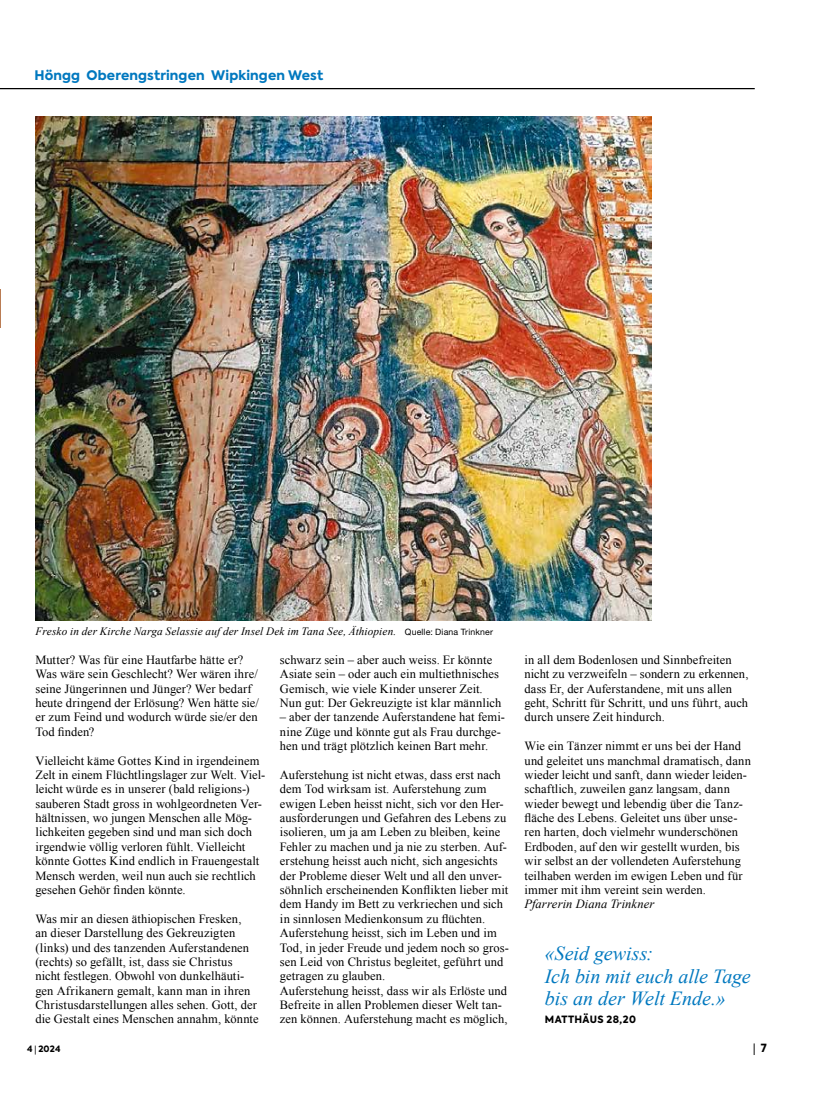
<style>
.page{position:relative;width:815px;height:1106px;background:#fff}
.page>*{position:absolute;margin:0;border:0;box-sizing:border-box;transform-origin:0 0}
.t1{font:italic 20px/22.5px "Times New Roman";color:#0078bf}
.t2{font:800 13.12px "Axiforma";letter-spacing:.01em;color:#0078bf}
.t3{font:12.5px/14.4px "Times New Roman";letter-spacing:.005em;color:#000}
.t4{font:italic 12.5px "Times New Roman";letter-spacing:.01em;color:#000}
.t5{font:italic 11.25px "Times New Roman";letter-spacing:.01em;color:#000}
.t6{font:800 11.25px "Axiforma";color:#000;scale:.5 1}
.t7{font:800 10px "Axiforma";letter-spacing:.035em;color:#000}
.t8{font:800 8.75px "Axiforma";color:#000}
.s1{font-family:"Helvetica Neue LT Pro";font-style:normal;font-size:8.75px}
</style>
<div class="page">
<hr style="left:0;top:88px;width:755px;height:1px;background:#000">
<img style="left:35px;top:117px;width:616px;height:503px">
<hr style="left:0;top:289px;width:1px;height:39px;background:#9d440b">
<p class="t2" style="left:34px;top:67px;width:290px">Höngg Oberengstringen Wipkingen West</p>
<p class="t5" style="left:35px;top:623px;width:459px">Fresko in der Kirche Narga Selassie auf der Insel Dek im Tana See, Äthiopien. <span class="s1">Quelle: Diana Trinkner</span></p>
<p class="t3" style="left:35px;top:652px;width:225px">Mutter? Was für eine Hautfarbe hätte er?<br>Was wäre sein Geschlecht? Wer wären ihre/ seine Jüngerinnen und Jünger? Wer bedarf heute dringend der Erlösung? Wen hätte sie/ er zum Feind und wodurch würde sie/er den Tod finden?</p>
<p class="t3" style="left:35px;top:753px;width:231px">Vielleicht käme Gottes Kind in irgendeinem Zelt in einem Flüchtlingslager zur Welt. Viel&shy;leicht würde es in unserer (bald religions-) sauberen Stadt gross in wohlgeordneten Ver&shy;hältnissen, wo jungen Menschen alle Mög&shy;lichkeiten gegeben sind und man sich doch irgendwie völlig verloren fühlt. Vielleicht könnte Gottes Kind endlich in Frauengestalt Mensch werden, weil nun auch sie rechtlich gesehen Gehör finden könnte.</p>
<p class="t3" style="left:35px;top:911px;width:225px">Was mir an diesen äthiopischen Fresken,<br>an dieser Darstellung des Gekreuzigten (links) und des tanzenden Auferstandenen (rechts) so gefällt, ist, dass sie Christus nicht festlegen. Obwohl von dunkelhäuti&shy;gen Afrikanern gemalt, kann man in ihren Christusdarstellungen alles sehen. Gott, der die Gestalt eines Menschen annahm, könnte</p>
<p class="t3" style="left:280px;top:652px;width:223px">schwarz sein – aber auch weiss. Er könnte Asiate sein – oder auch ein multiethnisches Gemisch, wie viele Kinder unserer Zeit.<br>Nun gut: Der Gekreuzigte ist klar männlich</p>
<p class="t3" style="left:280px;top:710px;width:227px">– aber der tanzende Auferstandene hat femi&shy;nine Züge und könnte gut als Frau durchge&shy;hen und trägt plötzlich keinen Bart mehr.</p>
<p class="t3" style="left:280px;top:767px;width:231px">Auferstehung ist nicht etwas, dass erst nach dem Tod wirksam ist. Auferstehung zum ewigen Leben heisst nicht, sich vor den Her&shy;ausforderungen und Gefahren des Lebens zu isolieren, um ja am Leben zu bleiben, keine Fehler zu machen und ja nie zu sterben. Auf&shy;erstehung heisst auch nicht, sich angesichts der Probleme dieser Welt und all den unver&shy;söhnlich erscheinenden Konflikten lieber mit dem Handy im Bett zu verkriechen und sich in sinnlosen Medienkonsum zu flüchten.<br>Auferstehung heisst, sich im Leben und im Tod, in jeder Freude und jedem noch so gros&shy;sen Leid von Christus begleitet, geführt und getragen zu glauben.<br>Auferstehung heisst, dass wir als Erlöste und Befreite in allen Problemen dieser Welt tan&shy;zen können. Auferstehung macht es möglich,</p>
<p class="t3" style="left:524px;top:652px;width:226px">in all dem Bodenlosen und Sinnbefreiten nicht zu verzweifeln – sondern zu erkennen, dass Er, der Auferstandene, mit uns allen geht, Schritt für Schritt, und uns führt, auch durch unsere Zeit hindurch.</p>
<p class="t3" style="left:524px;top:738px;width:228px">Wie ein Tänzer nimmt er uns bei der Hand und geleitet uns manchmal dramatisch, dann wieder leicht und sanft, dann wieder leiden&shy;schaftlich, zuweilen ganz langsam, dann wieder bewegt und lebendig über die Tanz&shy;fläche des Lebens. Geleitet uns über unse&shy;ren harten, doch vielmehr wunderschönen Erdboden, auf den wir gestellt wurden, bis wir selbst an der vollendeten Auferstehung teilhaben werden im ewigen Leben und für immer mit ihm vereint sein werden.</p>
<p class="t4" style="left:524px;top:895px;width:132px">Pfarrerin Diana Trinkner</p>
<h1 class="t1" style="left:545px;top:941px;width:207px">«Seid gewiss:<br>Ich bin mit euch alle Tage bis an der Welt Ende.»</h1>
<p class="t7" style="left:545px;top:1012px;width:92px">MATTHÄUS 28,20</p>
<p class="t8" style="left:27px;top:1042px;width:35px">4 | 2024</p>
<p class="t6" style="left:753px;top:1040px;width:28px">| 7</p>
</div>
